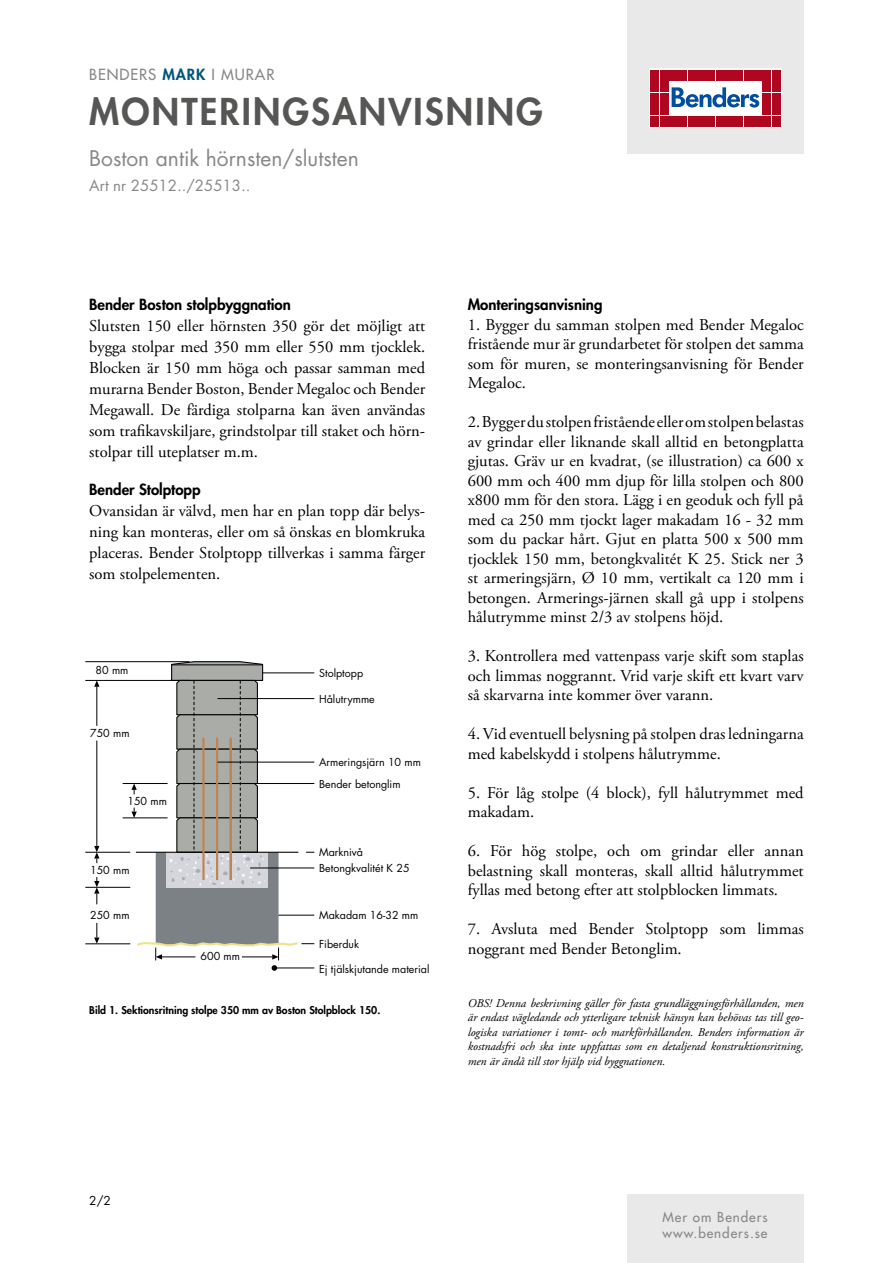
<style>
.page{position:relative;width:893px;height:1263px;background:#fff}
.page>*{position:absolute;margin:0;border:0;box-sizing:border-box;transform-origin:0 0}
.t1{font:800 36px "Futura Std";letter-spacing:.06em;color:#565655}
.t2{font:21px "Futura Std";color:#868786}
.t3{font:16.5px/19.5px "Adobe Garamond Pro";color:#000;text-align:justify}
.t4{font:800 15px "Futura Std";color:#000}
.t5{font:15px "Futura Std";color:#868786}
.t6{font:500 15px "Futura Std";letter-spacing:.06em;color:#868786}
.t7{font:500 13.5px/16.2px "Futura Std";letter-spacing:.07em;color:#868786}
.t8{font:italic 12px/14.4px "Adobe Garamond Pro";color:#000;text-align:justify}
.t9{font:12px "Futura Std";color:#000}
.t10{font:10.65px/21.5px "Futura Std";color:#000}
.t11{font:800 10.5px "Futura Std";color:#000}
.s1{font-weight:800;color:#00567b}
</style>
<div class="page">
<div style="left:627px;top:0;width:177px;height:153px;background:#e9e9e9"></div>
<svg style="left:649px;top:69px;width:132px;height:59px;fill:#fff"></svg>
<div style="left:651px;top:70px;width:8px;height:10px;background:#ae071f"></div>
<div style="left:660px;top:70px;width:8px;height:10px;background:#ae071f"></div>
<div style="left:651px;top:81px;width:8px;height:11px;background:#ae071f"></div>
<div style="left:660px;top:81px;width:8px;height:11px;background:#ae071f"></div>
<div style="left:651px;top:93px;width:8px;height:10px;background:#ae071f"></div>
<div style="left:660px;top:93px;width:8px;height:10px;background:#ae071f"></div>
<div style="left:651px;top:104px;width:8px;height:11px;background:#ae071f"></div>
<div style="left:660px;top:104px;width:8px;height:11px;background:#ae071f"></div>
<div style="left:651px;top:116px;width:8px;height:10px;background:#ae071f"></div>
<div style="left:660px;top:116px;width:8px;height:10px;background:#ae071f"></div>
<div style="left:669px;top:70px;width:8px;height:10px;background:#ae071f"></div>
<div style="left:679px;top:70px;width:8px;height:10px;background:#ae071f"></div>
<div style="left:688px;top:70px;width:8px;height:10px;background:#ae071f"></div>
<div style="left:697px;top:70px;width:9px;height:10px;background:#ae071f"></div>
<div style="left:707px;top:70px;width:8px;height:10px;background:#ae071f"></div>
<div style="left:716px;top:70px;width:8px;height:10px;background:#ae071f"></div>
<div style="left:725px;top:70px;width:9px;height:10px;background:#ae071f"></div>
<div style="left:735px;top:70px;width:8px;height:10px;background:#ae071f"></div>
<div style="left:744px;top:70px;width:8px;height:10px;background:#ae071f"></div>
<div style="left:753px;top:70px;width:9px;height:10px;background:#ae071f"></div>
<div style="left:669px;top:116px;width:8px;height:10px;background:#ae071f"></div>
<div style="left:679px;top:116px;width:8px;height:10px;background:#ae071f"></div>
<div style="left:688px;top:116px;width:8px;height:10px;background:#ae071f"></div>
<div style="left:697px;top:116px;width:9px;height:10px;background:#ae071f"></div>
<div style="left:707px;top:116px;width:8px;height:10px;background:#ae071f"></div>
<div style="left:716px;top:116px;width:8px;height:10px;background:#ae071f"></div>
<div style="left:725px;top:116px;width:9px;height:10px;background:#ae071f"></div>
<div style="left:735px;top:116px;width:8px;height:10px;background:#ae071f"></div>
<div style="left:744px;top:116px;width:8px;height:10px;background:#ae071f"></div>
<div style="left:753px;top:116px;width:9px;height:10px;background:#ae071f"></div>
<div style="left:763px;top:70px;width:8px;height:10px;background:#ae071f"></div>
<div style="left:772px;top:70px;width:8px;height:10px;background:#ae071f"></div>
<div style="left:763px;top:81px;width:8px;height:11px;background:#ae071f"></div>
<div style="left:772px;top:81px;width:8px;height:11px;background:#ae071f"></div>
<div style="left:763px;top:93px;width:8px;height:10px;background:#ae071f"></div>
<div style="left:772px;top:93px;width:8px;height:10px;background:#ae071f"></div>
<div style="left:763px;top:104px;width:8px;height:11px;background:#ae071f"></div>
<div style="left:772px;top:104px;width:8px;height:11px;background:#ae071f"></div>
<div style="left:763px;top:116px;width:8px;height:10px;background:#ae071f"></div>
<div style="left:772px;top:116px;width:8px;height:10px;background:#ae071f"></div>
<svg style="left:672px;top:87px;width:87px;height:21px"></svg>
<div style="left:627px;top:1195px;width:177px;height:68px;background:#e9e9e9"></div>
<hr style="left:85px;top:943px;width:45px;height:1px;background:#000">
<hr style="left:85px;top:887px;width:45px;height:1px;background:#000">
<hr style="left:85px;top:661px;width:104px;height:1px;background:#000">
<hr style="left:85px;top:680px;width:104px;height:1px;background:#000">
<svg style="left:94px;top:680px;width:5px;height:7px"></svg>
<hr style="left:97px;top:741px;width:1px;height:105px;background:#000">
<hr style="left:97px;top:687px;width:1px;height:39px;background:#000">
<svg style="left:94px;top:923px;width:5px;height:21px"></svg>
<hr style="left:85px;top:852px;width:45px;height:1px;background:#000">
<svg style="left:94px;top:846px;width:5px;height:17px"></svg>
<svg style="left:94px;top:877px;width:5px;height:27px"></svg>
<hr style="left:123px;top:818px;width:45px;height:1px;background:#000">
<hr style="left:123px;top:783px;width:45px;height:1px;background:#000">
<svg style="left:131px;top:661px;width:183px;height:310px"></svg>
<hr style="left:162px;top:957px;width:33px;height:1px;background:#000">
<hr style="left:242px;top:957px;width:30px;height:1px;background:#000">
<hr style="left:254px;top:783px;width:60px;height:1px;background:#000">
<hr style="left:217px;top:762px;width:97px;height:1px;background:#000">
<hr style="left:217px;top:698px;width:97px;height:1px;background:#000">
<hr style="left:262px;top:673px;width:52px;height:1px;background:#000">
<p class="t6" style="left:89px;top:65px;width:187px">BENDERS <span class="s1">MARK</span> I MURAR</p>
<h1 class="t1" style="left:89px;top:89px;width:455px">MONTERINGSANVISNING</h1>
<p class="t2" style="left:89px;top:145px;width:271px">Boston antik hörnsten/slutsten</p>
<p class="t5" style="left:89px;top:176px;width:163px">Art nr 25512../25513..</p>
<p class="t4" style="left:89px;top:295px;width:203px">Bender Boston stolpbyggnation</p>
<p class="t3" style="left:89px;top:316px;width:337px;line-height:21px">Slutsten 150 eller hörnsten 350 gör det möjligt att bygga stolpar med 350 mm eller 550 mm tjocklek.<br>Blocken är 150 mm höga och passar samman med murarna Bender Boston, Bender Megaloc och Bender Megawall. De färdiga stolparna kan även användas som trafikavskiljare, grindstolpar till staket och hörn&shy;stolpar till uteplatser m.m.</p>
<p class="t4" style="left:89px;top:479px;width:113px">Bender Stolptopp</p>
<p class="t3" style="left:89px;top:500px;width:337px;line-height:21px">Ovansidan är välvd, men har en plan topp där belys&shy;ning kan monteras, eller om så önskas en blomkruka placeras. Bender Stolptopp tillverkas i samma färger som stolpelementen.</p>
<p class="t4" style="left:468px;top:295px;width:136px">Monteringsanvisning</p>
<p class="t3" style="left:468px;top:315px;width:337px">1. Bygger du samman stolpen med Bender Megaloc fristående mur är grundarbetet för stolpen det samma som för muren, se monteringsanvisning för Bender Megaloc.</p>
<p class="t3" style="left:468px;top:413px;width:337px">2. Bygger du stolpen fristående eller om stolpen belastas av grindar eller liknande skall alltid en betongplatta gjutas. Gräv ur en kvadrat, (se illustration) ca 600 x 600 mm och 400 mm djup för lilla stolpen och 800 x800 mm för den stora. Lägg i en geoduk och fyll på med ca 250 mm tjockt lager makadam 16 - 32 mm som du packar hårt. Gjut en platta 500 x 500 mm tjocklek 150 mm, betongkvalitét K 25. Stick ner 3 st armeringsjärn, Ø 10 mm, vertikalt ca 120 mm i betongen. Armerings-järnen skall gå upp i stolpens hålutrymme minst 2/3 av stolpens höjd.</p>
<p class="t3" style="left:468px;top:647px;width:337px">3. Kontrollera med vattenpass varje skift som staplas och limmas noggrannt. Vrid varje skift ett kvart varv så skarvarna inte kommer över varann.</p>
<p class="t3" style="left:468px;top:725px;width:337px">4. Vid eventuell belysning på stolpen dras ledningarna med kabelskydd i stolpens hålutrymme.</p>
<p class="t3" style="left:468px;top:783px;width:337px">5. För låg stolpe (4 block), fyll hålutrymmet med makadam.</p>
<p class="t3" style="left:468px;top:842px;width:337px">6. För hög stolpe, och om grindar eller annan belastning skall monteras, skall alltid hålutrymmet fyllas med betong efter att stolpblocken limmats.</p>
<p class="t3" style="left:468px;top:920px;width:337px">7. Avsluta med Bender Stolptopp som limmas noggrant med Bender Betonglim.</p>
<p class="t10" style="left:96px;top:660px;width:34px">80 mm</p>
<p class="t10" style="left:319px;top:662px;width:46px">Stolptopp</p>
<p class="t10" style="left:319px;top:688px;width:57px">Hålutrymme</p>
<p class="t10" style="left:90px;top:723px;width:41px">750 mm</p>
<p class="t10" style="left:319px;top:752px;width:103px">Armeringsjärn 10 mm<br>Bender betonglim</p>
<p class="t10" style="left:127px;top:790px;width:41px">150 mm</p>
<p class="t10" style="left:319px;top:844px;width:92px;line-height:16px">Marknivå<br>Betongkvalitét K 25</p>
<p class="t10" style="left:319px;top:904px;width:101px">Makadam 16-32 mm</p>
<p class="t10" style="left:319px;top:933px;width:41px">Fiberduk</p>
<p class="t10" style="left:319px;top:958px;width:112px">Ej tjälskjutande material</p>
<p class="t11" style="left:89px;top:1003px;width:293px">Bild 1. Sektionsritning stolpe 350 mm av Boston Stolpblock 150.</p>
<p class="t8" style="left:468px;top:996px;width:337px">OBS! Denna beskrivning gäller för fasta grundläggningsförhållanden, men är endast vägledande och ytterligare teknisk hänsyn kan behövas tas till geo&shy;logiska variationer i tomt- och markförhållanden. Benders information är kostnadsfri och ska inte uppfattas som en detaljerad konstruktionsritning, men är ändå till stor hjälp vid byggnationen.</p>
<p class="t10" style="left:90px;top:859px;width:41px">150 mm</p>
<p class="t10" style="left:90px;top:904px;width:41px">250 mm</p>
<p class="t10" style="left:201px;top:946px;width:41px">600 mm</p>
<p class="t9" style="left:89px;top:1193px;width:23px">2/2</p>
<p class="t7" style="left:662px;top:1209px;width:107px">Mer om Benders www.benders.se</p>
</div>
